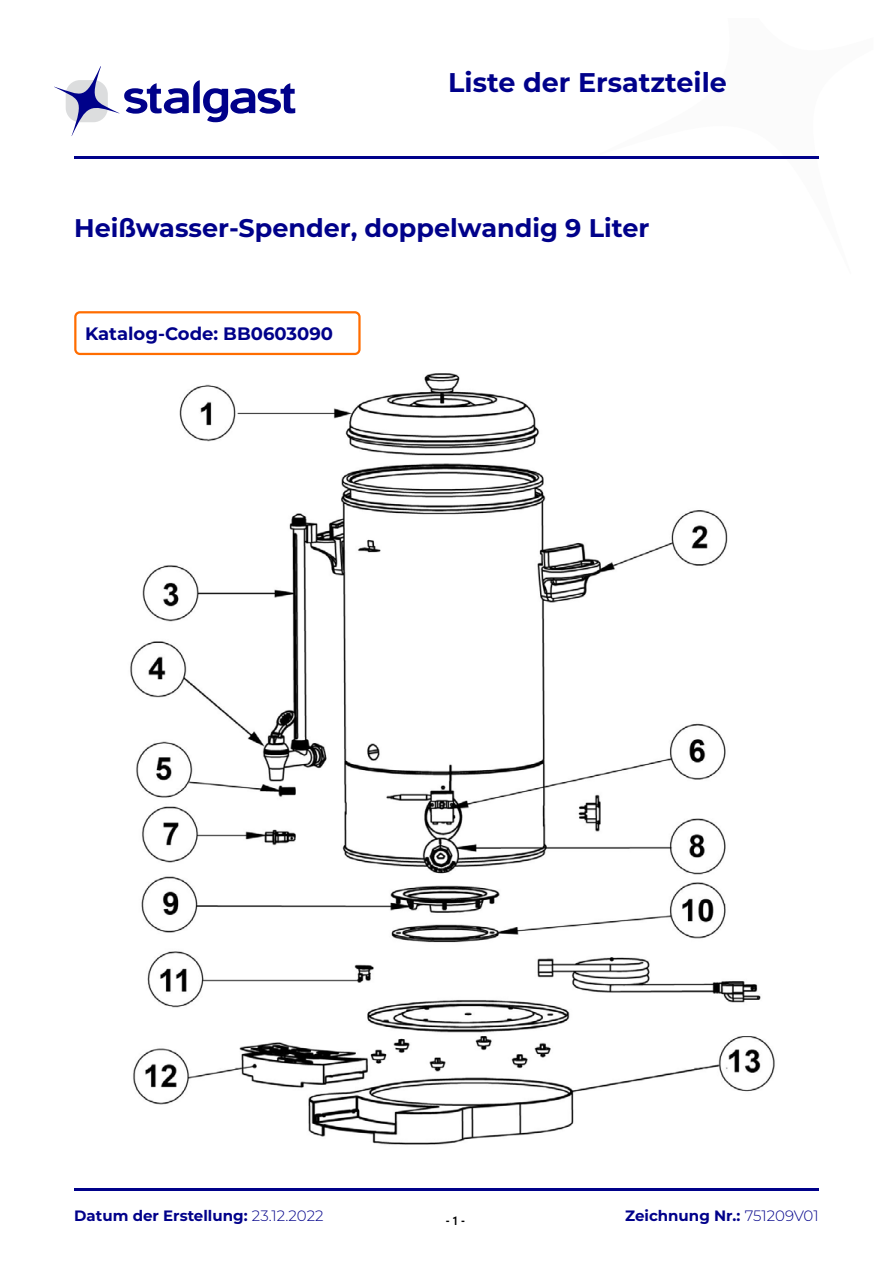
<style>
.page{position:relative;width:893px;height:1263px;background:#fff}
.page>*{position:absolute;margin:0;border:0;box-sizing:border-box;transform-origin:0 0}
.t1{font:700 27px "Montserrat";color:#00018a}
.t2{font:700 25.5px "Montserrat";color:#00018a}
.t3{font:700 18px "Montserrat";color:#00018a}
.t4{font:700 15px "Montserrat";color:#00018a}
.t5{font:700 12px "Roboto";color:#000;scale:.86 1}
.s1{font-weight:300}
</style>
<div class="page">
<svg style="left:54px;top:66px;width:241px;height:70px"></svg>
<hr style="left:74px;top:156px;width:745px;height:2px;background:#00018a">
<hr style="left:74px;top:1188px;width:745px;height:3px;background:#00018a">
<div style="left:74px;top:311px;width:287px;height:44px;border:2px solid #ff6d00;border-radius:5px"></div>
<img style="left:130px;top:373px;width:645px;height:772px">
<h1 class="t1" style="left:448px;top:63px;width:280px">Liste der Ersatzteile</h1>
<h2 class="t2" style="left:74px;top:210px;width:577px">Heißwasser-Spender, doppelwandig 9 Liter</h2>
<p class="t3" style="left:85px;top:320px;width:250px">Katalog-Code: BB0603090</p>
<p class="t4" style="left:74px;top:1205px;width:251px">Datum der Erstellung: <span class="s1">23.12.2022</span></p>
<p class="t5" style="left:446px;top:1212px;width:24px">- 1 -</p>
<p class="t4" style="left:625px;top:1205px;width:195px">Zeichnung Nr.: <span class="s1">751209V01</span></p>
</div>
